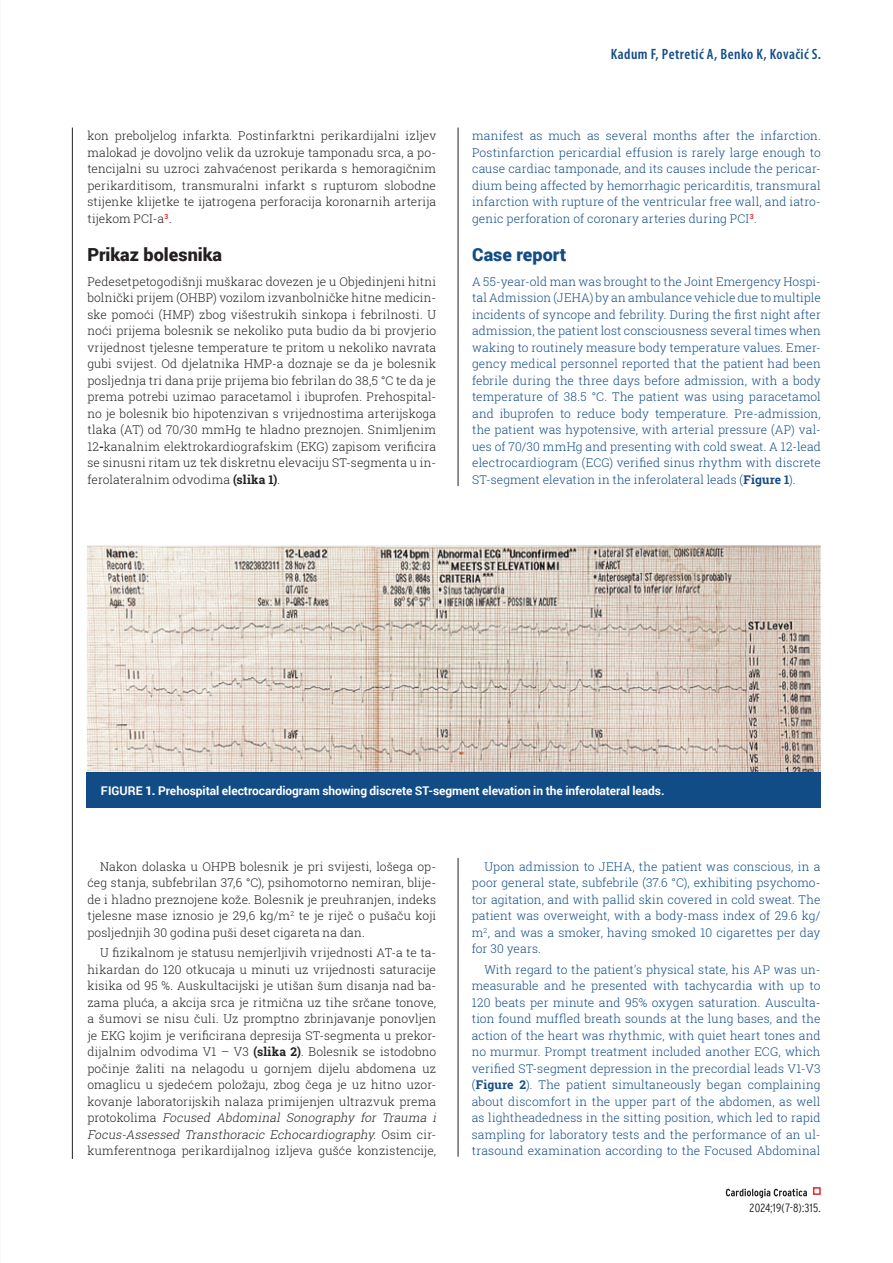
<style>
.page{position:relative;width:893px;height:1263px;background:#fff}
.page>*{position:absolute;margin:0;border:0;box-sizing:border-box;transform-origin:0 0}
.t1{font:900 18px "Roboto";color:#231f20}
.t2{font:900 18px "Roboto";color:#124c87}
.t3{font:600 condensed 15px "Myriad Pro";letter-spacing:.03em;color:#124c87}
.t4{font:300 12px/16.5px "Roboto Slab";letter-spacing:.01em;color:#231f20;text-align:justify}
.t5{font:300 12px/16.5px "Roboto Slab";letter-spacing:.01em;color:#124c87;text-align:justify}
.t6{font:700 12px "Roboto";letter-spacing:-.005em;color:#fff}
.t7{font:300 condensed 12px "Interstate";letter-spacing:.015em;color:#231f20}
.s1{font-weight:700}
.s2{font-weight:900}
.s3{font-style:italic}
</style>
<div class="page">
<svg style="left:726px;top:1188px;width:81px;height:10px"></svg>
<div style="left:813px;top:1187px;width:8px;height:8px;border:2px solid #ee2629"></div>
<hr style="left:72px;top:128px;width:1px;height:1031px;background:#231f20">
<hr style="left:458px;top:128px;width:1px;height:358px;background:#231f20">
<hr style="left:458px;top:858px;width:1px;height:299px;background:#231f20">
<div style="left:86px;top:771px;width:735px;height:37px;background:#124c87"></div>
<img style="left:87px;top:546px;width:734px;height:226px">
<p class="t4" style="left:87px;top:127px;width:350px">kon preboljelog infarkta. Postinfarktni perikardijalni izljev malokad je dovoljno velik da uzrokuje tamponadu srca, a po&shy;tencijalni su uzroci zahvaćenost perikarda s hemoragičnim perikarditisom, transmuralni infarkt s rupturom slobodne stijenke klijetke te ijatrogena perforacija koronarnih arterija tijekom PCI-a<sup>3</sup>.</p>
<h1 class="t1" style="left:87px;top:242px;width:136px">Prikaz bolesnika</h1>
<p class="t4" style="left:87px;top:273px;width:350px">Pedesetpetogodišnji muškarac dovezen je u Objedinjeni hitni bolnički prijem (OHBP) vozilom izvanbolničke hitne medicin&shy;ske pomoći (HMP) zbog višestrukih sinkopa i febrilnosti. U noći prijema bolesnik se nekoliko puta budio da bi provjerio vrijednost tjelesne temperature te pritom u nekoliko navrata gubi svijest. Od djelatnika HMP-a doznaje se da je bolesnik posljednja tri dana prije prijema bio febrilan do 38,5 °C te da je prema potrebi uzimao paracetamol i ibuprofen. Prehospital&shy;no je bolesnik bio hipotenzivan s vrijednostima arterijskoga tlaka (AT) od 70/30 mmHg te hladno preznojen. Snimljenim 12<span class="s1">-</span>kanalnim elektrokardiografskim (EKG) zapisom verificira se sinusni ritam uz tek diskretnu elevaciju ST-segmenta u in&shy;ferolateralnim odvodima <span class="s1">(slika 1)</span>.</p>
<p class="t3" style="left:611px;top:45px;width:212px">Kadum F, Petretić A, Benko K, Kovačić S.</p>
<p class="t5" style="left:472px;top:127px;width:350px">manifest as much as several months after the infarction.<br>Postinfarction pericardial effusion is rarely large enough to cause cardiac tamponade, and its causes include the pericar&shy;dium being affected by hemorrhagic pericarditis, transmural infarction with rupture of the ventricular free wall, and iatro&shy;genic perforation of coronary arteries during PCI<sup>3</sup>.</p>
<h1 class="t2" style="left:472px;top:242px;width:96px">Case report</h1>
<p class="t5" style="left:472px;top:273px;width:350px">A 55-year-old man was brought to the Joint Emergency Hospi&shy;tal Admission (JEHA) by an ambulance vehicle due to multiple incidents of syncope and febrility. During the first night after admission, the patient lost consciousness several times when waking to routinely measure body temperature values. Emer&shy;gency medical personnel reported that the patient had been febrile during the three days before admission, with a body temperature of 38.5 °C. The patient was using paracetamol and ibuprofen to reduce body temperature. Pre-admission, the patient was hypotensive, with arterial pressure (AP) val&shy;ues of 70/30 mmHg and presenting with cold sweat. A 12-lead electrocardiogram (ECG) verified sinus rhythm with discrete ST-segment elevation in the inferolateral leads (<span class="s1">Figure 1</span>).</p>
<p class="t6" style="left:101px;top:782px;width:565px">Figure <span class="s2">1.</span> Prehospital electrocardiogram showing discrete ST-segment elevation in the inferolateral leads.</p>
<p class="t4" style="left:87px;top:858px;width:350px;text-indent:13px">Nakon dolaska u OHPB bolesnik je pri svijesti, lošega op&shy;ćeg stanja, subfebrilan 37,6 °C), psihomotorno nemiran, blije&shy;de i hladno preznojene kože. Bolesnik je preuhranjen, indeks tjelesne mase iznosio je 29,6 kg/m<sup>2</sup> te je riječ o pušaču koji posljednjih 30 godina puši deset cigareta na dan.</p>
<p class="t4" style="left:87px;top:944px;width:353px;text-align:left;text-indent:13px">U fizikalnom je statusu nemjerljivih vrijednosti AT-a te ta&shy;hikardan do 120 otkucaja u minuti uz vrijednosti saturacije kisika od 95 %. Auskultacijski je utišan šum disanja nad ba&shy;zama pluća, a akcija srca je ritmična uz tihe srčane tonove, a šumovi se nisu čuli. Uz promptno zbrinjavanje ponovljen je EKG kojim je verificirana depresija ST-segmenta u prekor&shy;dijalnim odvodima V1 – V3 <span class="s1">(slika 2)</span>. Bolesnik se istodobno počinje žaliti na nelagodu u gornjem dijelu abdomena uz omaglicu u sjedećem položaju, zbog čega je uz hitno uzor&shy;kovanje laboratorijskih nalaza primijenjen ultrazvuk prema p r o t o k o l i m a <span class="s3">Focused Abdominal Sonography for Trauma i Focus-Assessed Transthoracic Echocardiography</span>. O s i m c i r - kumferentnoga perikardijalnog izljeva gušće konzistencije,</p>
<p class="t5" style="left:472px;top:858px;width:350px;text-indent:13px">Upon admission to JEHA, the patient was conscious, in a poor general state, subfebrile (37.6 °C), exhibiting psychomo&shy;tor agitation, and with pallid skin covered in cold sweat. The patient was overweight, with a body-mass index of 29.6 kg/ m<sup>2</sup>, and was a smoker, having smoked 10 cigarettes per day for 30 years.</p>
<p class="t5" style="left:472px;top:961px;width:350px;text-indent:13px">With regard to the patient’s physical state, his AP was un&shy;measurable and he presented with tachycardia with up to 120 beats per minute and 95% oxygen saturation. Ausculta&shy;tion found muffled breath sounds at the lung bases, and the action of the heart was rhythmic, with quiet heart tones and no murmur. Prompt treatment included another ECG, which verified ST-segment depression in the precordial leads V1-V3 (<span class="s1">Figure 2</span>). The patient simultaneously began complaining about discomfort in the upper part of the abdomen, as well as lightheadedness in the sitting position, which led to rapid sampling for laboratory tests and the performance of an ul&shy;trasound examination according to the Focused Abdominal</p>
<p class="t7" style="left:749px;top:1201px;width:73px">2024;19(7-8):315.</p>
</div>
